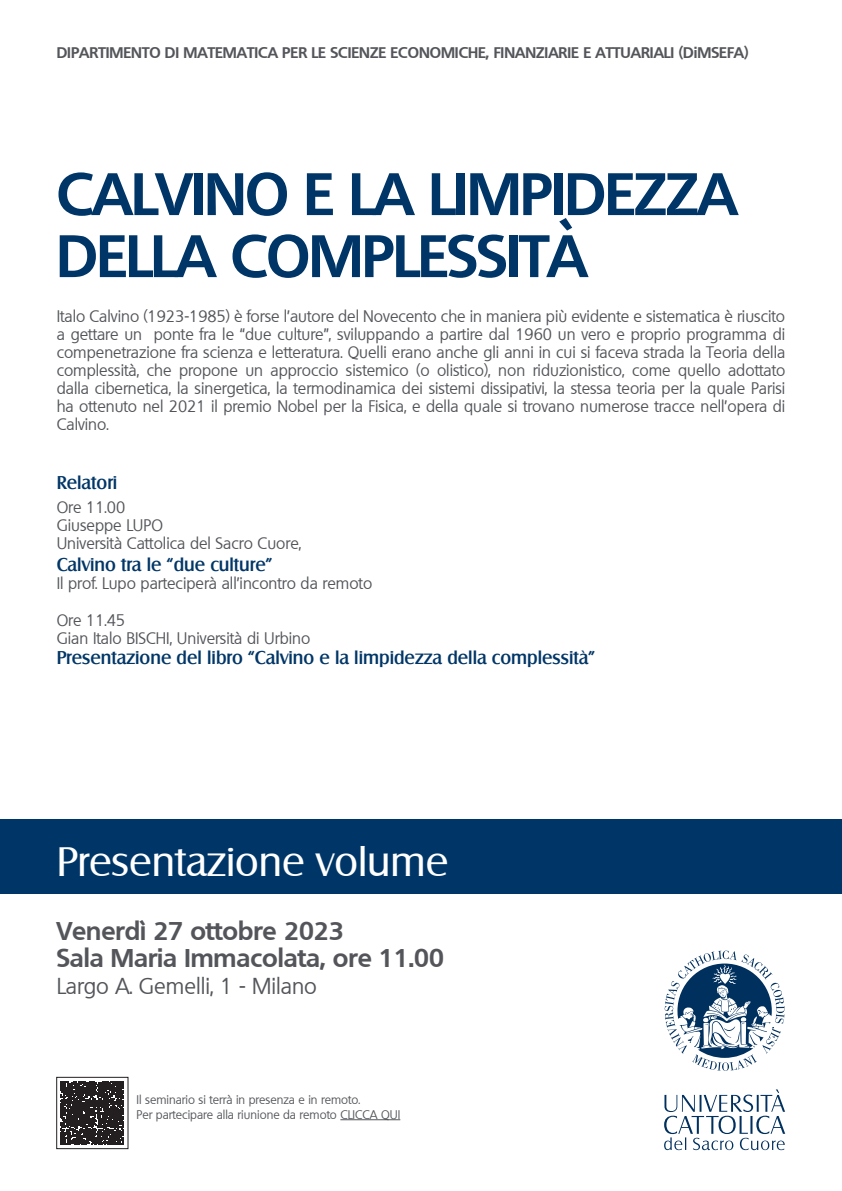
<style>
.page{position:relative;width:842px;height:1191px;background:#fff}
.page>*{position:absolute;margin:0;border:0;box-sizing:border-box;transform-origin:0 0}
.Sottotitolo{font:700 58px/62px "Quebec";letter-spacing:-.015em;color:#003667}
.Evento{font:40px "Salzburg";color:#fff}
.Data{font:700 25px "Quebec";color:#54555a}
.Luogo{font:22px "Quebec";color:#54555a}
.Titolo_3{font:500 18px "Salzburg";color:#003667}
.Titolo_3-2{font:16px/18px "Quebec";color:#54555a;text-align:justify}
.Fac-Dip{font:700 15px "Quebec";color:#54555a}
.t1{font:12px "Quebec";color:#54555a}
</style>
<div class="page">
<div style="left:0;top:819px;width:842px;height:75px;background:#003667"></div>
<svg style="left:665px;top:950px;width:119px;height:121px"></svg>
<svg style="left:664px;top:1089px;width:121px;height:61px"></svg>
<hr style="left:340px;top:1119px;width:60px;height:1px;background:#54555a">
<svg style="left:61px;top:1081px;width:63px;height:63px;background:#353232"></svg>
<div style="left:56px;top:1077px;width:72px;height:71px;border:1px solid #231f20"></div>
<p class="Fac-Dip" style="left:57px;top:43px;width:693px">DIPARTIMENTO DI MATEMATICA PER LE SCIENZE ECONOMICHE, FINANZIARIE E ATTUARIALI (DiMSEFA)</p>
<p class="Sottotitolo" style="left:57px;top:162px;width:682px">CALVINO E LA LIMPIDEZZA<br>DELLA COMPLESSITÀ</p>
<p class="Titolo_3-2" style="left:57px;top:307px;width:730px">Italo Calvino (1923-1985) è forse l’autore del Novecento che in maniera più evidente e sistematica è riuscito a gettare un ponte fra le “due culture”, sviluppando a partire dal 1960 un vero e proprio programma di compenetrazione fra scienza e letteratura. Quelli erano anche gli anni in cui si faceva strada la Teoria della complessità, che propone un approccio sistemico (o olistico), non riduzionistico, come quello adottato dalla cibernetica, la sinergetica, la termodinamica dei sistemi dissipativi, la stessa teoria per la quale Parisi ha ottenuto nel 2021 il premio Nobel per la Fisica, e della quale si trovano numerose tracce nell’opera di Calvino.</p>
<p class="Titolo_3" style="left:57px;top:471px;width:62px">Relatori</p>
<p class="Titolo_3-2" style="left:57px;top:498px;width:70px">Ore 11.00</p>
<p class="Titolo_3-2" style="left:57px;top:516px;width:108px">Giuseppe LUPO</p>
<p class="Titolo_3-2" style="left:57px;top:534px;width:246px">Università Cattolica del Sacro Cuore,</p>
<p class="Titolo_3" style="left:57px;top:553px;width:217px">Calvino tra le “due culture”</p>
<p class="Titolo_3-2" style="left:57px;top:574px;width:317px">Il prof. Lupo parteciperà all’incontro da remoto</p>
<p class="Titolo_3-2" style="left:57px;top:611px;width:70px">Ore 11.45</p>
<p class="Titolo_3-2" style="left:57px;top:629px;width:255px">Gian Italo BISCHI, Università di Urbino</p>
<p class="Titolo_3" style="left:57px;top:646px;width:540px">Presentazione del libro “Calvino e la limpidezza della complessità”</p>
<p class="Evento" style="left:57px;top:837px;width:393px">Presentazione volume</p>
<p class="Data" style="left:57px;top:914px;width:288px">Venerdì 27 ottobre 2023</p>
<p class="Data" style="left:57px;top:941px;width:389px">Sala Maria Immacolata, ore 11.00</p>
<p class="Luogo" style="left:57px;top:972px;width:262px">Largo A. Gemelli, 1 - Milano</p>
<p class="t1" style="left:137px;top:1092px;width:225px">Il seminario si terrà in presenza e in remoto.</p>
<p class="t1" style="left:137px;top:1106px;width:265px">Per partecipare alla riunione da remoto CLICCA QUI</p>
</div>
